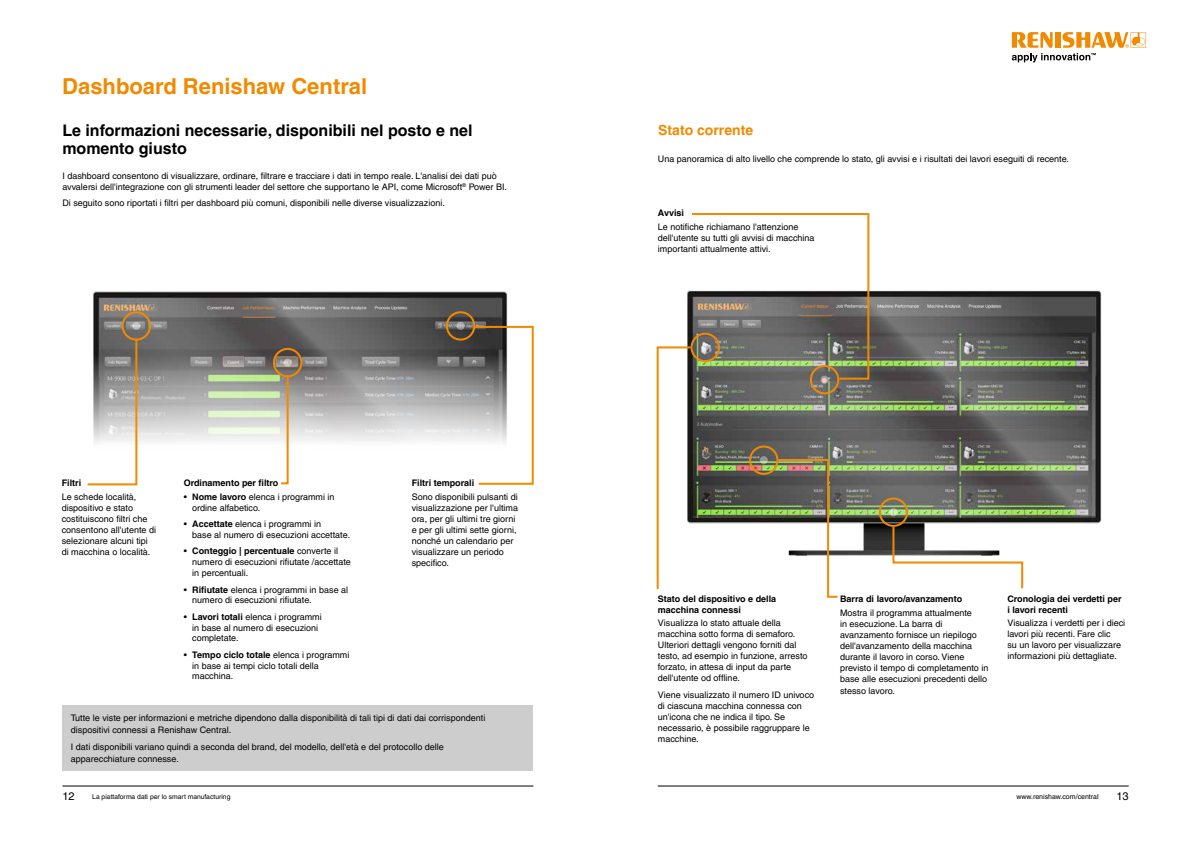
<style>
.page{position:relative;width:1191px;height:842px;background:#fff}
.page>*{position:absolute;margin:0;border:0;box-sizing:border-box;transform-origin:0 0}
.t1{font:700 22px "Helvetica LT Pro";color:#f18a00}
.t2{font:700 16px/18px "Helvetica LT Pro";color:#000}
.t3{font:700 14px "Helvetica LT Pro";color:#f18a00}
.t4{font:11px "Helvetica LT Pro";color:#000}
.t5{font:9px/11px "Helvetica LT Pro";color:#000}
.t6{font:700 9px/10.8px "Helvetica LT Pro";color:#000}
.t7{font:7px "Helvetica LT Pro";color:#000}
.t8{font:6.8px "Helvetica LT Pro";color:#000}
.s1{font-weight:700}
</style>
<div class="page">
<img style="left:870px;top:290px;width:232px;height:266px">
<div style="left:878px;top:497px;width:30px;height:30px;border:2px solid #f18a00;border-radius:50%"></div>
<svg style="left:889px;top:508px;width:8px;height:8px"></svg>
<svg style="left:891px;top:525px;width:133px;height:64px"></svg>
<svg style="left:656px;top:213px;width:214px;height:385px"></svg>
<img style="left:93px;top:291px;width:415px;height:151px">
<div style="left:122px;top:311px;width:29px;height:30px;border:2px solid #f18a00;border-radius:50%"></div>
<svg style="left:132px;top:322px;width:8px;height:8px"></svg>
<svg style="left:473px;top:325px;width:61px;height:160px"></svg>
<div style="left:446px;top:311px;width:29px;height:30px;border:2px solid #f18a00;border-radius:50%"></div>
<svg style="left:456px;top:322px;width:8px;height:8px"></svg>
<svg style="left:87px;top:338px;width:51px;height:148px"></svg>
<div style="left:273px;top:348px;width:29px;height:29px;border:2px solid #f18a00;border-radius:50%"></div>
<svg style="left:284px;top:359px;width:8px;height:8px"></svg>
<svg style="left:279px;top:373px;width:11px;height:112px"></svg>
<div style="left:62px;top:706px;width:471px;height:65px;background:#cdcdcd"></div>
<hr style="left:62px;top:786px;width:471px;height:1px;background:#000">
<hr style="left:658px;top:786px;width:470px;height:1px;background:#000">
<svg style="left:1011px;top:32px;width:135px;height:30px"></svg>
<h1 class="t1" style="left:62px;top:73px;width:306px">Dashboard Renishaw Central</h1>
<h2 class="t2" style="left:62px;top:122px;width:411px">Le informazioni necessarie, disponibili nel posto e nel momento giusto</h2>
<p class="t5" style="left:62px;top:170px;width:446px">I dashboard consentono di visualizzare, ordinare, filtrare e tracciare i dati in tempo reale. L'analisi dei dati può avvalersi dell'integrazione con gli strumenti leader del settore che supportano le API, come Microsoft<sup>®</sup> Power BI.</p>
<p class="t5" style="left:62px;top:198px;width:384px">Di seguito sono riportati i filtri per dashboard più comuni, disponibili nelle diverse visualizzazioni.</p>
<h3 class="t3" style="left:658px;top:121px;width:96px">Stato corrente</h3>
<p class="t5" style="left:658px;top:154px;width:413px">Una panoramica di alto livello che comprende lo stato, gli avvisi e i risultati dei lavori eseguiti di recente.</p>
<p class="t6" style="left:658px;top:208px;width:28px">Avvisi</p>
<p class="t5" style="left:658px;top:221px;width:158px">Le notifiche richiamano l'attenzione dell'utente su tutti gli avvisi di macchina importanti attualmente attivi.</p>
<p class="t6" style="left:184px;top:478px;width:96px">Ordinamento per filtro</p>
<p class="t5" style="left:192px;top:491px;width:144px;text-indent:-9px">• <span class="s1">Nome lavoro</span> elenca i programmi in ordine alfabetico.</p>
<p class="t5" style="left:192px;top:519px;width:159px;text-indent:-9px">• <span class="s1">Accettate</span> elenca i programmi in<br>base al numero di esecuzioni accettate.</p>
<p class="t5" style="left:192px;top:546px;width:160px;text-indent:-9px">• <span class="s1">Conteggio | percentuale</span> converte il numero di esecuzioni rifiutate /accettate in percentuali.</p>
<p class="t5" style="left:192px;top:584px;width:157px;text-indent:-9px">• <span class="s1">Rifiutate</span> elenca i programmi in base al numero di esecuzioni rifiutate.</p>
<p class="t5" style="left:192px;top:611px;width:131px;text-indent:-9px">• <span class="s1">Lavori totali</span> elenca i programmi in base al numero di esecuzioni completate.</p>
<p class="t5" style="left:192px;top:649px;width:159px;text-indent:-9px">• <span class="s1">Tempo ciclo totale</span> elenca i programmi in base ai tempi ciclo totali della macchina.</p>
<p class="t5" style="left:71px;top:711px;width:416px;line-height:12px">Tutte le viste per informazioni e metriche dipendono dalla disponibilità di tali tipi di dati dai corrispondenti dispositivi connessi a Renishaw Central.</p>
<p class="t5" style="left:71px;top:741px;width:374px;line-height:12px">I dati disponibili variano quindi a seconda del brand, del modello, dell'età e del protocollo delle apparecchiature connesse.</p>
<p class="t4" style="left:62px;top:790px;width:14px">12</p>
<p class="t8" style="left:92px;top:792px;width:140px">La piattaforma dati per lo smart manufacturing</p>
<p class="t7" style="left:1016px;top:792px;width:84px">www.renishaw.com/central</p>
<p class="t4" style="left:1116px;top:790px;width:14px">13</p>
<p class="t6" style="left:412px;top:478px;width:64px">Filtri temporali</p>
<p class="t5" style="left:412px;top:491px;width:108px">Sono disponibili pulsanti di visualizzazione per l'ultima ora, per gli ultimi tre giorni e per gli ultimi sette giorni, nonché un calendario per visualizzare un periodo specifico.</p>
<p class="t6" style="left:62px;top:478px;width:21px">Filtri</p>
<p class="t5" style="left:62px;top:491px;width:96px">Le schede località, dispositivo e stato costituiscono filtri che consentono all'utente di selezionare alcuni tipi di macchina o località.</p>
<p class="t6" style="left:658px;top:593px;width:120px">Stato del dispositivo e della macchina connessi</p>
<p class="t5" style="left:658px;top:618px;width:151px">Visualizza lo stato attuale della macchina sotto forma di semaforo.<br>Ulteriori dettagli vengono forniti dal testo, ad esempio in funzione, arresto forzato, in attesa di input da parte dell'utente od offline.</p>
<p class="t5" style="left:658px;top:689px;width:158px">Viene visualizzato il numero ID univoco di ciascuna macchina connessa con un'icona che ne indica il tipo. Se necessario, è possibile raggruppare le macchine.</p>
<p class="t6" style="left:840px;top:593px;width:124px">Barra di lavoro/avanzamento</p>
<p class="t5" style="left:840px;top:607px;width:150px">Mostra il programma attualmente<br>in esecuzione. La barra di avanzamento fornisce un riepilogo dell'avanzamento della macchina durante il lavoro in corso. Viene previsto il tempo di completamento in base alle esecuzioni precedenti dello</p>
<p class="t5" style="left:840px;top:685px;width:56px">stesso lavoro.</p>
<p class="t6" style="left:1007px;top:593px;width:116px">Cronologia dei verdetti per i lavori recenti</p>
<p class="t5" style="left:1007px;top:618px;width:119px">Visualizza i verdetti per i dieci lavori più recenti. Fare clic<br>su un lavoro per visualizzare informazioni più dettagliate.</p>
</div>
